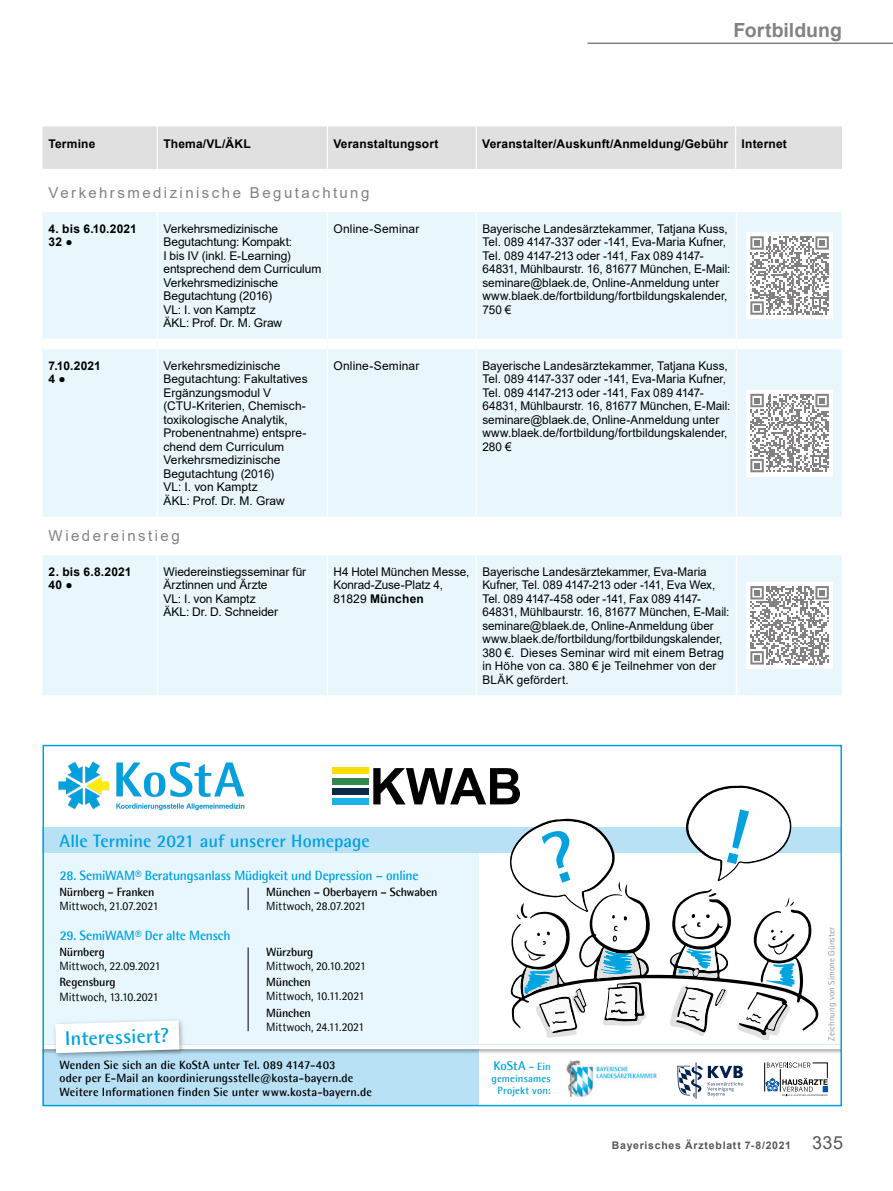
<style>
.page{position:relative;width:893px;height:1191px;background:#fff}
.page>*{position:absolute;margin:0;border:0;box-sizing:border-box;transform-origin:0 0}
.t1{font:700 19.8px "Agfa Rotis Semisans";color:#00a1dd}
.t2{font:700 19.5px "Arial";color:#838182}
.t3{font:700 18px "Agfa Rotis Semisans";color:#00a1dd}
.t4{font:15px "Arial";letter-spacing:.165em;color:#838182}
.t5{font:700 13.5px "Agfa Rotis Semisans";letter-spacing:-.02em;color:#00a1dd}
.t6{font:700 12.75px "Agfa Rotis Semisans";letter-spacing:.005em;color:#00a1dd}
.t7{font:12px/13.5px "Arial";color:#000}
.t8{font:700 12px/13.5px "Agfa Rotis Semisans";color:#000}
.t9{font:12px "Agfa Rotis Semisans";letter-spacing:-.01em;color:#000}
.t10{font:700 12px/13.5px "Arial";letter-spacing:.015em;color:#000}
.t11{font:700 10.5px "Arial";letter-spacing:.07em;color:#575654}
.t12{font:700 10.5px/12px "Agfa Rotis Semisans";letter-spacing:.015em;color:#00a1dd;text-align:center}
.t13{font:9px "Agfa Rotis Semisans";letter-spacing:.02em;color:#989898}
.s1{font-weight:700}
.s2{font-size:10.5px}
.s3{font-weight:400;font-size:18px}
</style>
<div class="page">
<hr style="left:587px;top:43px;width:306px;height:1px;background:#838182">
<div style="left:43px;top:126px;width:799px;height:43px;background:#e1e0e1"></div>
<hr style="left:157px;top:126px;width:1px;height:43px;background:#fff">
<hr style="left:327px;top:126px;width:1px;height:43px;background:#fff">
<hr style="left:476px;top:126px;width:1px;height:43px;background:#fff">
<hr style="left:735px;top:126px;width:1px;height:43px;background:#fff">
<div style="left:43px;top:212px;width:799px;height:483px;background:#e9f7fd"></div>
<hr style="left:327px;top:212px;width:1px;height:127px;background:#fff">
<hr style="left:476px;top:212px;width:1px;height:127px;background:#fff">
<hr style="left:327px;top:349px;width:1px;height:167px;background:#fff">
<hr style="left:476px;top:349px;width:1px;height:167px;background:#fff">
<hr style="left:327px;top:555px;width:1px;height:140px;background:#fff">
<hr style="left:476px;top:555px;width:1px;height:140px;background:#fff">
<hr style="left:157px;top:212px;width:1px;height:127px;background:#fff">
<hr style="left:157px;top:349px;width:1px;height:167px;background:#fff">
<hr style="left:157px;top:555px;width:1px;height:140px;background:#fff">
<hr style="left:736px;top:212px;width:1px;height:127px;background:#fff">
<hr style="left:736px;top:349px;width:1px;height:167px;background:#fff">
<hr style="left:736px;top:555px;width:1px;height:140px;background:#fff">
<div style="left:43px;top:339px;width:114px;height:10px;background:#fff"></div>
<div style="left:157px;top:339px;width:170px;height:10px;background:#fff"></div>
<div style="left:327px;top:339px;width:149px;height:10px;background:#fff"></div>
<div style="left:476px;top:339px;width:260px;height:10px;background:#fff"></div>
<div style="left:736px;top:339px;width:106px;height:10px;background:#fff"></div>
<div style="left:43px;top:516px;width:114px;height:11px;background:#fff"></div>
<div style="left:157px;top:516px;width:170px;height:11px;background:#fff"></div>
<div style="left:327px;top:516px;width:149px;height:11px;background:#fff"></div>
<div style="left:476px;top:516px;width:260px;height:11px;background:#fff"></div>
<div style="left:736px;top:516px;width:106px;height:11px;background:#fff"></div>
<div style="left:43px;top:544px;width:114px;height:11px;background:#fff"></div>
<div style="left:157px;top:544px;width:170px;height:11px;background:#fff"></div>
<div style="left:327px;top:544px;width:149px;height:11px;background:#fff"></div>
<div style="left:476px;top:544px;width:260px;height:11px;background:#fff"></div>
<div style="left:736px;top:544px;width:106px;height:11px;background:#fff"></div>
<div style="left:747px;top:232px;width:86px;height:86px;background:#fff"></div>
<svg style="left:750px;top:236px;width:79px;height:79px"></svg>
<div style="left:747px;top:390px;width:86px;height:86px;background:#fff"></div>
<svg style="left:750px;top:394px;width:79px;height:78px"></svg>
<div style="left:747px;top:582px;width:86px;height:86px;background:#fff"></div>
<svg style="left:750px;top:586px;width:79px;height:78px"></svg>
<div style="left:43px;top:827px;width:799px;height:279px;background:#e8f6fd"></div>
<div style="left:480px;top:808px;width:362px;height:298px;background:#fff"></div>
<div style="left:43px;top:827px;width:799px;height:26px;background:#b9e1f6"></div>
<div style="left:43px;top:1044px;width:799px;height:62px;background:#b9e1f6"></div>
<div style="left:480px;top:1044px;width:362px;height:62px;background:#fff"></div>
<div style="left:58px;top:777px;width:23px;height:18px;background:#878686;opacity:.4"></div>
<div style="left:85px;top:761px;width:16px;height:22px;background:#878686;opacity:.4"></div>
<svg style="left:59px;top:762px;width:50px;height:47px"></svg>
<svg style="left:116px;top:762px;width:128px;height:35px"></svg>
<div style="left:116px;top:803px;width:129px;height:7px;background:#878686;opacity:.4"></div>
<svg style="left:116px;top:803px;width:128px;height:7px"></svg>
<img style="left:332px;top:768px;width:37px;height:6px">
<img style="left:332px;top:778px;width:37px;height:6px">
<img style="left:332px;top:788px;width:37px;height:6px">
<img style="left:332px;top:798px;width:37px;height:6px">
<img style="left:373px;top:768px;width:147px;height:36px">
<img style="left:566px;top:1060px;width:91px;height:38px">
<svg style="left:677px;top:1062px;width:66px;height:36px"></svg>
<svg style="left:764px;top:1062px;width:64px;height:34px"></svg>
<div style="left:43px;top:1043px;width:799px;height:11px;background:#000;opacity:.3"></div>
<div style="left:43px;top:1044px;width:799px;height:5px;background:#fff"></div>
<svg style="left:647px;top:889px;width:171px;height:141px"></svg>
<svg style="left:709px;top:893px;width:8px;height:3px"></svg>
<svg style="left:681px;top:914px;width:42px;height:25px"></svg>
<svg style="left:785px;top:897px;width:9px;height:10px"></svg>
<svg style="left:736px;top:963px;width:59px;height:77px"></svg>
<svg style="left:768px;top:929px;width:27px;height:25px"></svg>
<svg style="left:671px;top:946px;width:55px;height:32px"></svg>
<svg style="left:670px;top:985px;width:58px;height:51px"></svg>
<div style="left:52px;top:1017px;width:134px;height:42px;background:#000;opacity:.3"></div>
<svg style="left:55px;top:1020px;width:124px;height:33px"></svg>
<svg style="left:248px;top:887px;width:1px;height:23px"></svg>
<hr style="left:248px;top:947px;width:1px;height:84px;background:#000">
<div style="left:43px;top:745px;width:799px;height:361px;border:2px solid #00a1dd"></div>
<svg style="left:510px;top:818px;width:137px;height:220px"></svg>
<svg style="left:686px;top:785px;width:106px;height:96px"></svg>
<h2 class="t2" style="left:733px;top:16px;width:110px">Fortbildung</h2>
<p class="t10" style="left:49px;top:137px;width:48px">Termine</p>
<p class="t10" style="left:163px;top:137px;width:89px">Thema/VL/ÄKL</p>
<p class="t10" style="left:333px;top:137px;width:106px">Veranstaltungsort</p>
<p class="t10" style="left:482px;top:137px;width:306px">Veranstalter/Auskunft/Anmeldung/Gebühr Internet</p>
<p class="t4" style="left:49px;top:183px;width:322px">Verkehrsmedizinische Begutachtung</p>
<p class="t10" style="left:49px;top:222px;width:90px">4. bis 6.10.2021<br>32 ●</p>
<p class="t7" style="left:163px;top:221px;width:159px">Verkehrsmedizinische<br>Begutachtung: Kompakt:<br>I bis IV (inkl. E-Learning) entsprechend dem Curriculum<br>Verkehrsmedizinische<br>Begutachtung (2016)<br>VL: I. von Kamptz<br>ÄKL: Prof. Dr. M. Graw</p>
<p class="t7" style="left:334px;top:221px;width:87px">Online-Seminar</p>
<p class="t7" style="left:482px;top:221px;width:250px">Bayerische Landesärztekammer, Tatjana Kuss, Tel. 089 4147-337 oder -141, Eva-Maria Kufner, Tel. 089 4147-213 oder -141, Fax 089 4147- 64831, Mühlbaurstr. 16, 81677 München, E-Mail: seminare@blaek.de, Online-Anmeldung unter www.blaek.de/fortbildung/fortbildungskalender, 750 €</p>
<p class="t10" style="left:49px;top:359px;width:54px">7.10.2021<br>4 ●</p>
<p class="t7" style="left:163px;top:359px;width:146px">Verkehrsmedizinische<br>Begutachtung: Fakultatives<br>Ergänzungsmodul V (CTU-Kriterien, Chemisch&shy;toxikologische Analytik,<br>Probenentnahme) entspre&shy;chend dem Curriculum<br>Verkehrsmedizinische<br>Begutachtung (2016)<br>VL: I. von Kamptz<br>ÄKL: Prof. Dr. M. Graw</p>
<p class="t7" style="left:334px;top:359px;width:87px">Online-Seminar</p>
<p class="t7" style="left:482px;top:359px;width:250px">Bayerische Landesärztekammer, Tatjana Kuss, Tel. 089 4147-337 oder -141, Eva-Maria Kufner, Tel. 089 4147-213 oder -141, Fax 089 4147- 64831, Mühlbaurstr. 16, 81677 München, E-Mail: seminare@blaek.de, Online-Anmeldung unter www.blaek.de/fortbildung/fortbildungskalender, 280 €</p>
<p class="t4" style="left:49px;top:526px;width:133px">Wiedereinstieg</p>
<p class="t10" style="left:49px;top:565px;width:84px">2. bis 6.8.2021<br>40 ●</p>
<p class="t7" style="left:163px;top:564px;width:144px">Wiedereinstiegsseminar für<br>Ärztinnen und Ärzte<br>VL: I. von Kamptz<br>ÄKL: Dr. D. Schneider</p>
<p class="t7" style="left:334px;top:564px;width:137px">H4 Hotel München Messe,<br>Konrad-Zuse-Platz 4,<br>81829 <span class="s1">München</span></p>
<p class="t7" style="left:482px;top:564px;width:249px">Bayerische Landesärztekammer, Eva-Maria Kufner, Tel. 089 4147-213 oder -141, Eva Wex, Tel. 089 4147-458 oder -141, Fax 089 4147- 64831, Mühlbaurstr. 16, 81677 München, E-Mail: seminare@blaek.de, Online-Anmeldung über www.blaek.de/fortbildung/fortbildungskalender, 380 €. Dieses Seminar wird mit einem Betrag in Höhe von ca. 380 € je Teilnehmer von der BLÄK gefördert.</p>
<h3 class="t3" style="left:60px;top:829px;width:312px">Alle Termine 2021 auf unserer Homepage</h3>
<p class="t5" style="left:60px;top:867px;width:360px">28. SemiWAM® Beratungsanlass Müdigkeit und Depression – online</p>
<p class="t8" style="left:60px;top:885px;width:96px">Nürnberg – Franken</p>
<p class="t9" style="left:60px;top:899px;width:101px">Mittwoch, 21.07.2021</p>
<p class="t8" style="left:266px;top:885px;width:173px">München – Oberbayern – Schwaben</p>
<p class="t9" style="left:266px;top:899px;width:101px">Mittwoch, 28.07.2021</p>
<p class="t5" style="left:60px;top:927px;width:172px">29. SemiWAM® Der alte Mensch</p>
<p class="t8" style="left:60px;top:944px;width:47px">Nürnberg</p>
<p class="t9" style="left:60px;top:958px;width:103px">Mittwoch, 22.09.2021</p>
<p class="t8" style="left:60px;top:975px;width:58px">Regensburg</p>
<p class="t9" style="left:60px;top:989px;width:101px">Mittwoch, 13.10.2021</p>
<h1 class="t1" style="left:65px;top:1026px;width:106px;rotate:-2deg">Interessiert?</h1>
<p class="t8" style="left:266px;top:944px;width:49px">Würzburg</p>
<p class="t9" style="left:266px;top:958px;width:101px">Mittwoch, 20.10.2021</p>
<p class="t8" style="left:266px;top:975px;width:46px">München</p>
<p class="t9" style="left:266px;top:989px;width:100px">Mittwoch, 10.11.2021</p>
<p class="t8" style="left:266px;top:1005px;width:46px">München</p>
<p class="t9" style="left:266px;top:1020px;width:100px">Mittwoch, 24.11.2021</p>
<p class="t8" style="left:60px;top:1057px;width:314px">Wenden Sie sich an die KoStA unter Tel. 089 4147-403<br>oder per E-Mail an koordinierungsstelle@kosta-bayern.de<br>Weitere Informationen finden Sie unter www.kosta-bayern.de</p>
<p class="t6" style="left:493px;top:1057px;width:59px">KoStA <span class="s2">– Ein</span></p>
<p class="t12" style="left:491px;top:1071px;width:61px">gemeinsames<br>Projekt von:</p>
<p class="t13" style="left:826px;top:1040px;width:115px;rotate:-90deg">Zeichnung von Simone Günster</p>
<p class="t11" style="left:612px;top:1137px;width:233px">Bayerisches Ärzteblatt 7-8/2021 <span class="s3">335</span></p>
</div>
